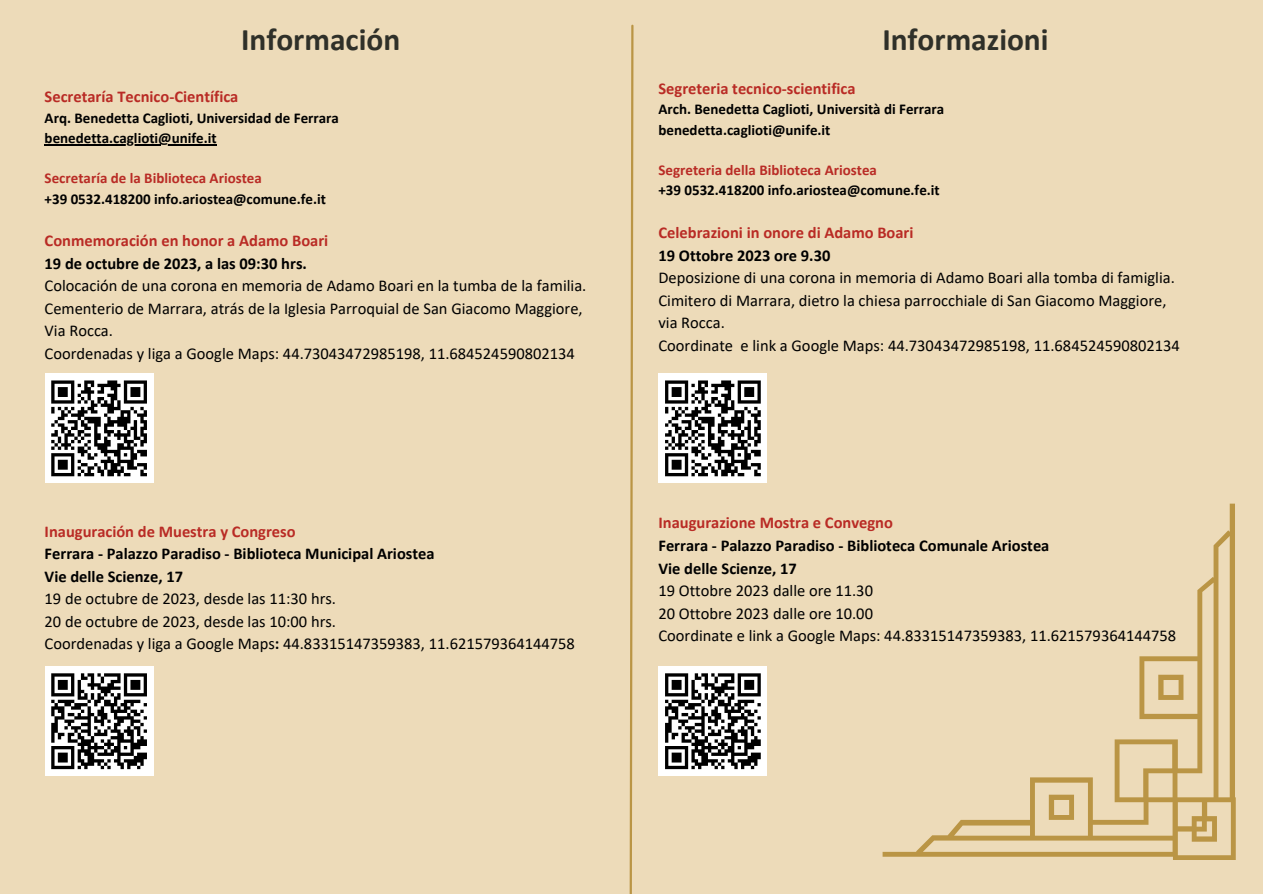
<style>
.page{position:relative;width:1263px;height:894px;background:#fff}
.page>*{position:absolute;margin:0;border:0;box-sizing:border-box;transform-origin:0 0}
.t1{font:700 31.5px "Calibri";color:#2f3029}
.t2{font:16.5px "Calibri";color:#000}
.t3{font:700 16.5px "Calibri";color:#000}
.t4{font:700 16.5px "Calibri";color:#b92b25}
.t5{font:700 15px "Calibri";color:#000}
.t6{font:700 15px "Calibri";color:#b92b25}
.s1{font-weight:700}
</style>
<div class="page">
<div style="left:0;top:0;width:1263px;height:893px;background:#eddbb9"></div>
<svg style="left:629px;top:24px;width:5px;height:869px"></svg>
<svg style="left:883px;top:503px;width:352px;height:356px"></svg>
<div style="left:658px;top:374px;width:109px;height:108px;background:#fff"></div>
<svg style="left:665px;top:380px;width:96px;height:97px"></svg>
<div style="left:658px;top:666px;width:109px;height:109px;background:#fff"></div>
<svg style="left:665px;top:673px;width:96px;height:97px"></svg>
<hr style="left:45px;top:144px;width:172px;height:1px;background:#000">
<div style="left:45px;top:374px;width:109px;height:108px;background:#fff"></div>
<svg style="left:51px;top:380px;width:96px;height:97px"></svg>
<div style="left:45px;top:666px;width:109px;height:109px;background:#fff"></div>
<svg style="left:51px;top:673px;width:96px;height:97px"></svg>
<p class="t1" style="left:241px;top:27px;width:161px">Información</p>
<p class="t4" style="left:45px;top:90px;width:195px">Secretaría Tecnico-Científica</p>
<p class="t5" style="left:45px;top:111px;width:296px">Arq. Benedetta Caglioti, Universidad de Ferrara</p>
<p class="t5" style="left:45px;top:131px;width:174px">benedetta.caglioti@unife.it</p>
<p class="t6" style="left:45px;top:172px;width:219px">Secretaría de la Biblioteca Ariostea</p>
<p class="t5" style="left:45px;top:192px;width:283px">+39 0532.418200 info.ariostea@comune.fe.it</p>
<p class="t4" style="left:45px;top:234px;width:285px">Conmemoración en honor a Adamo Boari</p>
<p class="t3" style="left:45px;top:256px;width:264px">19 de octubre de 2023, a las 09:30 hrs.</p>
<p class="t2" style="left:45px;top:279px;width:543px">Colocación de una corona en memoria de Adamo Boari en la tumba de la familia.</p>
<p class="t2" style="left:45px;top:301px;width:540px">Cementerio de Marrara, atrás de la Iglesia Parroquial de San Giacomo Maggiore,</p>
<p class="t2" style="left:45px;top:324px;width:70px">Via Rocca.</p>
<p class="t2" style="left:45px;top:346px;width:532px">Coordenadas y liga a Google Maps: 44.73043472985198, 11.684524590802134</p>
<p class="t4" style="left:45px;top:524px;width:253px">Inauguración de Muestra y Congreso</p>
<p class="t3" style="left:45px;top:546px;width:391px">Ferrara - Palazzo Paradiso - Biblioteca Municipal Ariostea</p>
<p class="t3" style="left:45px;top:569px;width:140px">Vie delle Scienze, 17</p>
<p class="t2" style="left:45px;top:591px;width:293px">19 de octubre de 2023, desde las 11:30 hrs.</p>
<p class="t2" style="left:45px;top:614px;width:293px">20 de octubre de 2023, desde las 10:00 hrs.</p>
<p class="t2" style="left:45px;top:636px;width:532px">Coordenadas y liga a Google Maps<span class="s1">:</span> 44.83315147359383, 11.621579364144758</p>
<p class="t1" style="left:882px;top:27px;width:168px">Informazioni</p>
<p class="t4" style="left:658px;top:82px;width:199px">Segreteria tecnico-scientifica</p>
<p class="t5" style="left:658px;top:103px;width:287px">Arch. Benedetta Caglioti, Università di Ferrara</p>
<p class="t5" style="left:658px;top:123px;width:174px">benedetta.caglioti@unife.it</p>
<p class="t6" style="left:658px;top:164px;width:220px">Segreteria della Biblioteca Ariostea</p>
<p class="t5" style="left:658px;top:184px;width:283px">+39 0532.418200 info.ariostea@comune.fe.it</p>
<p class="t4" style="left:658px;top:226px;width:257px">Celebrazioni in onore di Adamo Boari</p>
<p class="t3" style="left:658px;top:248px;width:173px">19 Ottobre 2023 ore 9.30</p>
<p class="t2" style="left:658px;top:270px;width:518px">Deposizione di una corona in memoria di Adamo Boari alla tomba di famiglia.</p>
<p class="t2" style="left:658px;top:293px;width:509px">Cimitero di Marrara, dietro la chiesa parrocchiale di San Giacomo Maggiore,</p>
<p class="t2" style="left:658px;top:315px;width:68px">via Rocca.</p>
<p class="t2" style="left:658px;top:338px;width:523px">Coordinate e link a Google Maps: 44.73043472985198, 11.684524590802134</p>
<p class="t4" style="left:658px;top:516px;width:236px">Inaugurazione Mostra e Convegno</p>
<p class="t3" style="left:658px;top:538px;width:392px">Ferrara - Palazzo Paradiso - Biblioteca Comunale Ariostea</p>
<p class="t3" style="left:658px;top:561px;width:140px">Vie delle Scienze, 17</p>
<p class="t2" style="left:658px;top:583px;width:216px">19 Ottobre 2023 dalle ore 11.30</p>
<p class="t2" style="left:658px;top:606px;width:216px">20 Ottobre 2023 dalle ore 10.00</p>
<p class="t2" style="left:658px;top:628px;width:519px">Coordinate e link a Google Maps: 44.83315147359383, 11.621579364144758</p>
</div>
